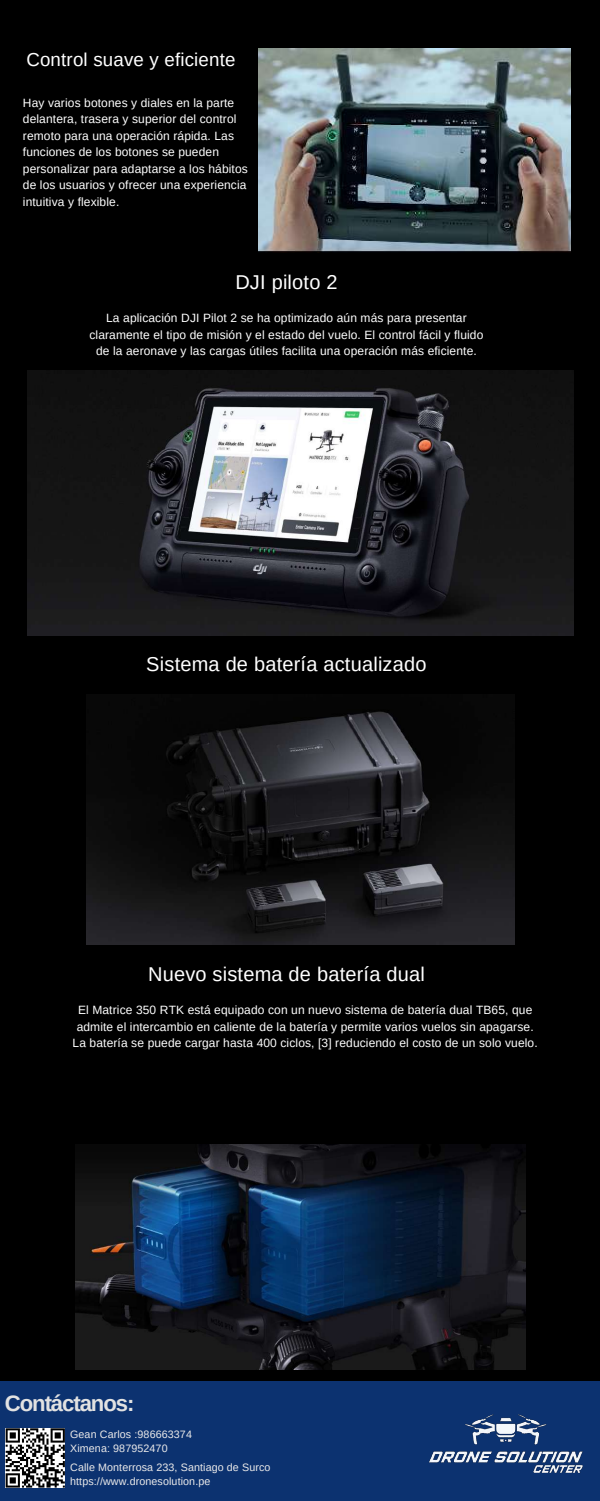
<style>
.page{position:relative;width:600px;height:1501px;background:#fff}
.page>*{position:absolute;margin:0;border:0;box-sizing:border-box;transform-origin:0 0}
.t1{font:700 22.2px "Arimo";letter-spacing:-.05em;color:#e2e2e2}
.t2{font:20px "Arimo";letter-spacing:.01em;color:#fff}
.t3{font:18.7px "Arimo";letter-spacing:.01em;color:#fff}
.t4{font:12px/16.5px "Arimo";letter-spacing:.01em;color:#fff;text-align:center}
.t5{font:10.7px/14.2px "Arimo";letter-spacing:.01em;color:#ebeaea}
</style>
<div class="page">
<div style="left:0;top:0;width:600px;height:1500px;background:#000"></div>
<div style="left:0;top:1381px;width:600px;height:119px;background:#0c3270"></div>
<img style="left:429px;top:1414px;width:154px;height:59px">
<svg style="left:6px;top:1428px;width:59px;height:59px;background:#818181"></svg>
<img style="left:259px;top:49px;width:312px;height:203px">
<img style="left:27px;top:370px;width:546px;height:265px">
<img style="left:86px;top:711px;width:428px;height:233px">
<img style="left:75px;top:1144px;width:450px;height:225px">
<h3 class="t3" style="left:26px;top:49px;width:211px">Control suave y eficiente</h3>
<p class="t4" style="left:23px;top:94px;width:226px;text-align:left">Hay varios botones y diales en la parte delantera, trasera y superior del control remoto para una operación rápida. Las funciones de los botones se pueden personalizar para adaptarse a los hábitos de los usuarios y ofrecer una experiencia intuitiva y flexible.</p>
<h2 class="t2" style="left:235px;top:270px;width:104px">DJI piloto 2</h2>
<p class="t4" style="left:89px;top:310px;width:395px">La aplicación DJI Pilot 2 se ha optimizado aún más para presentar claramente el tipo de misión y el estado del vuelo. El control fácil y fluido de la aeronave y las cargas útiles facilita una operación más eficiente.</p>
<h2 class="t2" style="left:146px;top:653px;width:282px">Sistema de batería actualizado</h2>
<h2 class="t2" style="left:148px;top:962px;width:278px">Nuevo sistema de batería dual</h2>
<p class="t4" style="left:73px;top:1001px;width:467px">El Matrice 350 RTK está equipado con un nuevo sistema de batería dual TB65, que admite el intercambio en caliente de la batería y permite varios vuelos sin apagarse.<br>La batería se puede cargar hasta 400 ciclos, [3] reduciendo el costo de un solo vuelo.</p>
<h1 class="t1" style="left:5px;top:1390px;width:131px">Contáctanos:</h1>
<p class="t5" style="left:70px;top:1426px;width:123px">Gean Carlos :986663374<br>Ximena: 987952470</p>
<p class="t5" style="left:70px;top:1459px;width:202px">Calle Monterrosa 233, Santiago de Surco https://www.dronesolution.pe</p>
</div>
